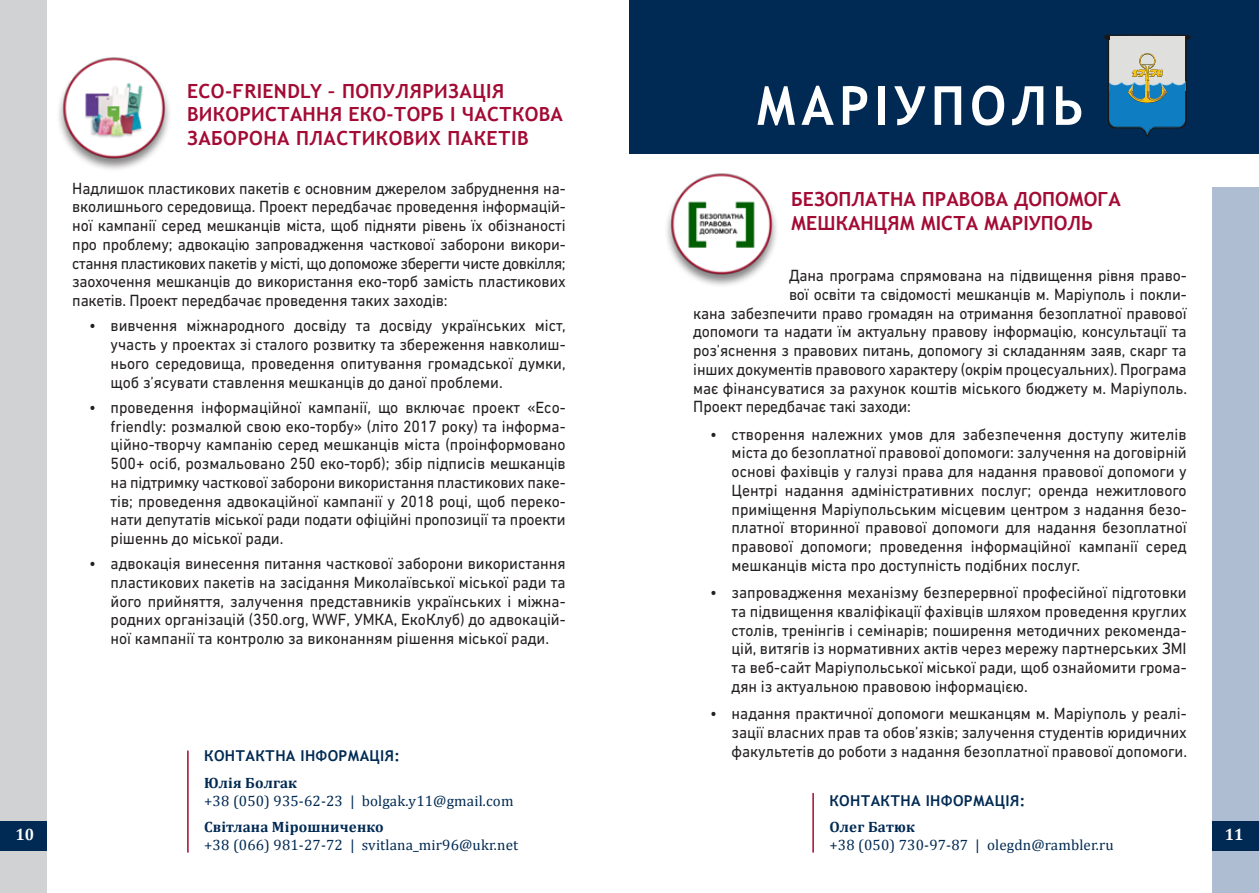
<style>
.page{position:relative;width:1259px;height:893px;background:#fff}
.page>*{position:absolute;margin:0;border:0;box-sizing:border-box;transform-origin:0 0}
.golava-1{font:700 54px "Trebuchet MS";letter-spacing:.1em;color:#fff;scale:.95 1}
.Стиль_абзаца_1{font:700 19.5px/23.2px "Trebuchet MS";letter-spacing:.01em;color:#a30a34}
.text-1{font:16.5px/18.8px "DIN Next W1 G";letter-spacing:-.01em;color:#231f20;text-align:justify;scale:.95 1}
.t1{font:700 16.5px "Cambria";color:#fff;scale:.95 1}
.kontakt{font:15px/18px "Cambria";letter-spacing:.01em;color:#002a53}
.kontakt-2{font:700 15px "Trebuchet MS";letter-spacing:.02em;color:#002a53}
.s1{font-weight:700}
</style>
<div class="page">
<div style="left:0;top:0;width:47px;height:893px;background:#d1d2d4"></div>
<div style="left:1212px;top:187px;width:47px;height:706px;background:#aebdd2"></div>
<div style="left:629px;top:0;width:630px;height:153px;background:#002a53"></div>
<hr style="left:187px;top:750px;width:2px;height:103px;background:#a30a34">
<hr style="left:812px;top:793px;width:2px;height:60px;background:#a30a34">
<svg style="left:1103px;top:35px;width:88px;height:103px"></svg>
<img style="left:58px;top:57px;width:112px;height:113px">
<img style="left:666px;top:173px;width:111px;height:113px">
<div style="left:0;top:821px;width:47px;height:29px;background:#002a53"></div>
<div style="left:1212px;top:821px;width:47px;height:29px;background:#002a53"></div>
<p class="Стиль_абзаца_1" style="left:187px;top:80px;width:377px">ECO-FRIENDLY – ПОПУЛЯРИЗАЦІЯ<br>ВИКОРИСТАННЯ ЕКО-ТОРБ І ЧАСТКОВА<br>ЗАБОРОНА ПЛАСТИКОВИХ ПАКЕТІВ</p>
<p class="text-1" style="left:72px;top:179px;width:521px">Надлишок пластикових пакетів є основним джерелом забруднення на&shy;вколишнього середовища. Проект передбачає проведення інформацій&shy;ної кампанії серед мешканців міста, щоб підняти рівень їх обізнаності про проблему; адвокацію запровадження часткової заборони викори&shy;стання пластикових пакетів у місті, що допоможе зберегти чисте довкілля; заохочення мешканців до використання еко-торб замість пластикових пакетів. Проект передбачає проведення таких заходів:</p>
<p class="text-1" style="left:111px;top:316px;width:480px;text-indent:-21px">• вивчення міжнародного досвіду та досвіду українських міст, участь у проектах зі сталого розвитку та збереження навколиш&shy;нього середовища, проведення опитування громадської думки, щоб з’ясувати ставлення мешканців до даної проблеми.</p>
<p class="text-1" style="left:111px;top:398px;width:480px;text-indent:-21px">• проведення інформаційної кампанії, що включає проект «Eco&shy;friendly: розмалюй свою еко-торбу» (літо 2017 року) та інформа&shy;ційно-творчу кампанію серед мешканців міста (проінформовано 500+ осіб, розмальовано 250 еко-торб); збір підписів мешканців на підтримку часткової заборони використання пластикових паке&shy;тів; проведення адвокаційної кампанії у 2018 році, щоб переко&shy;нати депутатів міської ради подати офіційні пропозиції та проекти рішеннь до міської ради.</p>
<p class="text-1" style="left:111px;top:554px;width:480px;text-indent:-21px">• адвокація винесення питання часткової заборони використання пластикових пакетів на засідання Миколаївської міської ради та його прийняття, залучення представників українських і міжна&shy;родних організацій (350.org, WWF, УМКА, ЕкоКлуб) до адвокацій&shy;ної кампанії та контролю за виконанням рішення міської ради.</p>
<p class="golava-1" style="left:756px;top:72px;width:346px">МАРІУПОЛЬ</p>
<p class="Стиль_абзаца_1" style="left:791px;top:187px;width:331px;line-height:24px">БЕЗОПЛАТНА ПРАВОВА ДОПОМОГА<br>МЕШКАНЦЯМ МІСТА МАРІУПОЛЬ</p>
<p class="text-1" style="left:789px;top:266px;width:420px">Дана програма спрямована на підвищення рівня право-</p>
<p class="text-1" style="left:789px;top:285px;width:420px">вої освіти та свідомості мешканців м. Маріуполь і покли-</p>
<p class="text-1" style="left:693px;top:303px;width:521px">кана забезпечити право громадян на отримання безоплатної правової</p>
<p class="text-1" style="left:693px;top:322px;width:521px">допомоги та надати їм актуальну правову інформацію, консультації та</p>
<p class="text-1" style="left:693px;top:341px;width:521px">роз’яснення з правових питань, допомогу зі складанням заяв, скарг та</p>
<p class="text-1" style="left:693px;top:360px;width:521px">інших документів правового характеру (окрім процесуальних). Програма</p>
<p class="text-1" style="left:693px;top:378px;width:521px">має фінансуватися за рахунок коштів міського бюджету м. Маріуполь.</p>
<p class="text-1" style="left:693px;top:397px;width:231px">Проект передбачає такі заходи:</p>
<p class="text-1" style="left:731px;top:424px;width:480px;text-indent:-21px">• створення належних умов для забезпечення доступу жителів міста до безоплатної правової допомоги: залучення на договірній основі фахівців у галузі права для надання правової допомоги у Центрі надання адміністративних послуг; оренда нежитлового приміщення Маріупольським місцевим центром з надання безо&shy;платної вторинної правової допомоги для надання безоплатної правової допомоги; проведення інформаційної кампанії серед мешканців міста про доступність подібних послуг.</p>
<p class="text-1" style="left:731px;top:583px;width:480px;text-indent:-21px">• запровадження механізму безперервної професійної підготовки та підвищення кваліфікації фахівців шляхом проведення круглих столів, тренінгів і семінарів; поширення методичних рекоменда&shy;цій, витягів із нормативних актів через мережу партнерських ЗМІ та веб-сайт Маріупольської міської ради, щоб ознайомити грома&shy;дян із актуальною правовою інформацією.</p>
<p class="text-1" style="left:731px;top:704px;width:481px;text-indent:-21px">• надання практичної допомоги мешканцям м. Маріуполь у реалі&shy;зації власних прав та обов’язків; залучення студентів юридичних факультетів до роботи з надання безоплатної правової допомоги.</p>
<p class="kontakt-2" style="left:204px;top:747px;width:197px">КОНТАКТНА ІНФОРМАЦІЯ:</p>
<p class="kontakt" style="left:204px;top:774px;width:311px"><span class="s1">Юлія Болгак<br></span>+38 (050) 935-62-23 | bolgak.y11@gmail.com</p>
<p class="kontakt" style="left:204px;top:818px;width:315px"><span class="s1">Світлана Мірошниченко<br></span>+38 (066) 981-27-72 | svitlana_mir96@ukr.net</p>
<p class="kontakt-2" style="left:829px;top:791px;width:197px">КОНТАКТНА ІНФОРМАЦІЯ:</p>
<p class="kontakt" style="left:829px;top:818px;width:286px"><span class="s1">Олег Батюк<br></span>+38 (050) 730-97-87 | olegdn@rambler.ru</p>
<p class="t1" style="left:16px;top:823px;width:21px">10</p>
<p class="t1" style="left:1225px;top:823px;width:21px">11</p>
</div>
